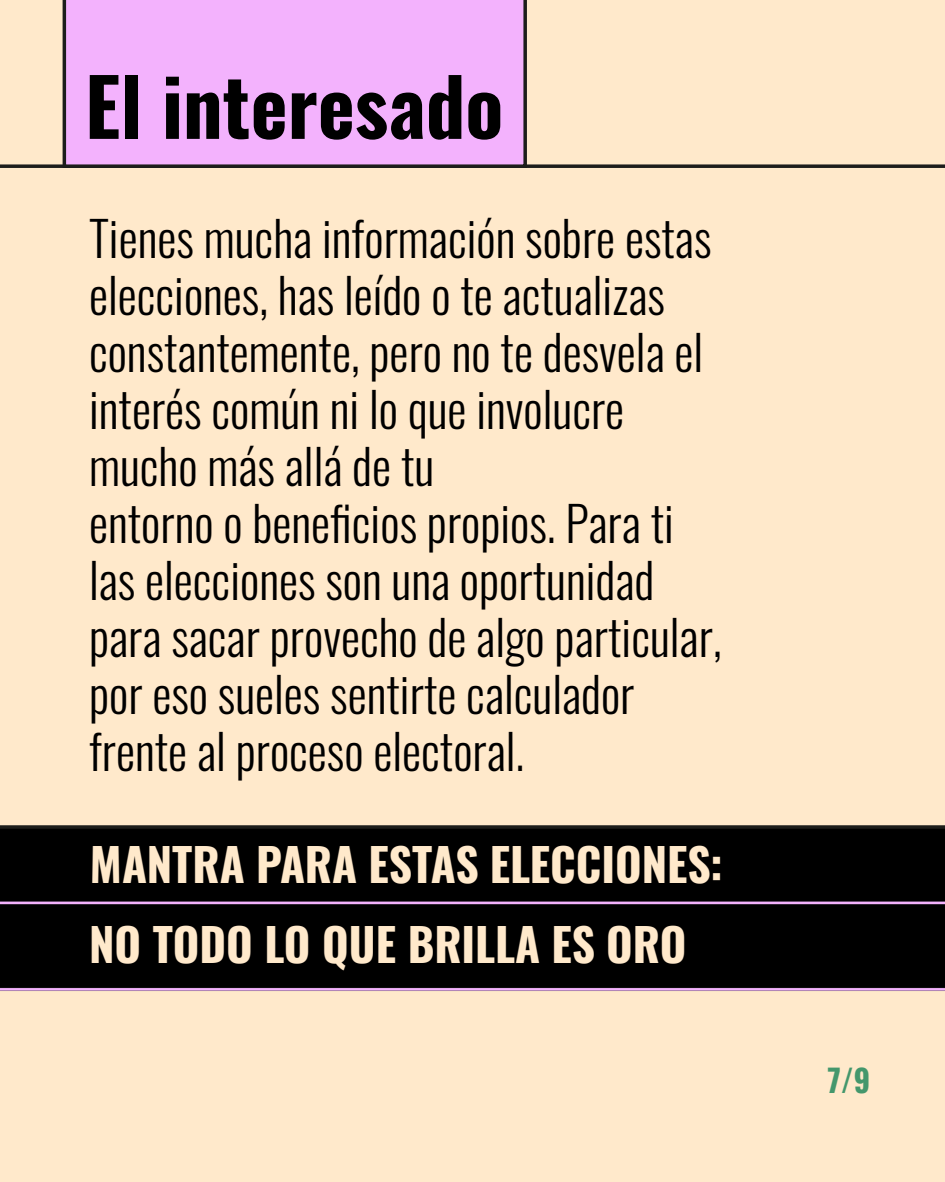
<style>
.page{position:relative;width:945px;height:1182px;background:#fff}
.page>*{position:absolute;margin:0;border:0;box-sizing:border-box;transform-origin:0 0}
.t1{font:700 78.75px "Oswald";color:#000}
.t2{font:300 48.12px/56.9px "Oswald";color:#000}
.t3{font:700 45.5px "Oswald";color:#ffe9cb}
.t4{font:700 31.15px "Oswald";color:#44976c}
</style>
<div class="page">
<div style="left:0;top:168px;width:945px;height:1013px;background:#ffe9cb"></div>
<div style="left:0;top:0;width:945px;height:168px;background:#ffe9cb"></div>
<div style="left:63px;top:0;width:464px;height:168px;background:#f3b2fd"></div>
<div style="left:0;top:825px;width:945px;height:76px;background:#000"></div>
<svg style="left:0;top:901px;width:945px;height:89px;background:#0c090d"></svg>
<h1 class="t1" style="left:85px;top:37px;width:420px">El interesado</h1>
<p class="t2" style="left:89px;top:205px;width:634px">Tienes mucha información sobre estas elecciones, has leído o te actualizas constantemente, pero no te desvela el interés común ni lo que involucre mucho más allá de tu<br>entorno o beneficios propios. Para ti las elecciones son una oportunidad para sacar provecho de algo particular, por eso sueles sentirte calculador frente al proceso electoral.</p>
<p class="t3" style="left:90px;top:823px;width:634px">MANTRA PARA ESTAS ELECCIONES:</p>
<p class="t3" style="left:89px;top:903px;width:599px">NO TODO LO QUE BRILLA ES ORO</p>
<p class="t4" style="left:828px;top:1052px;width:44px">7/9</p>
</div>
